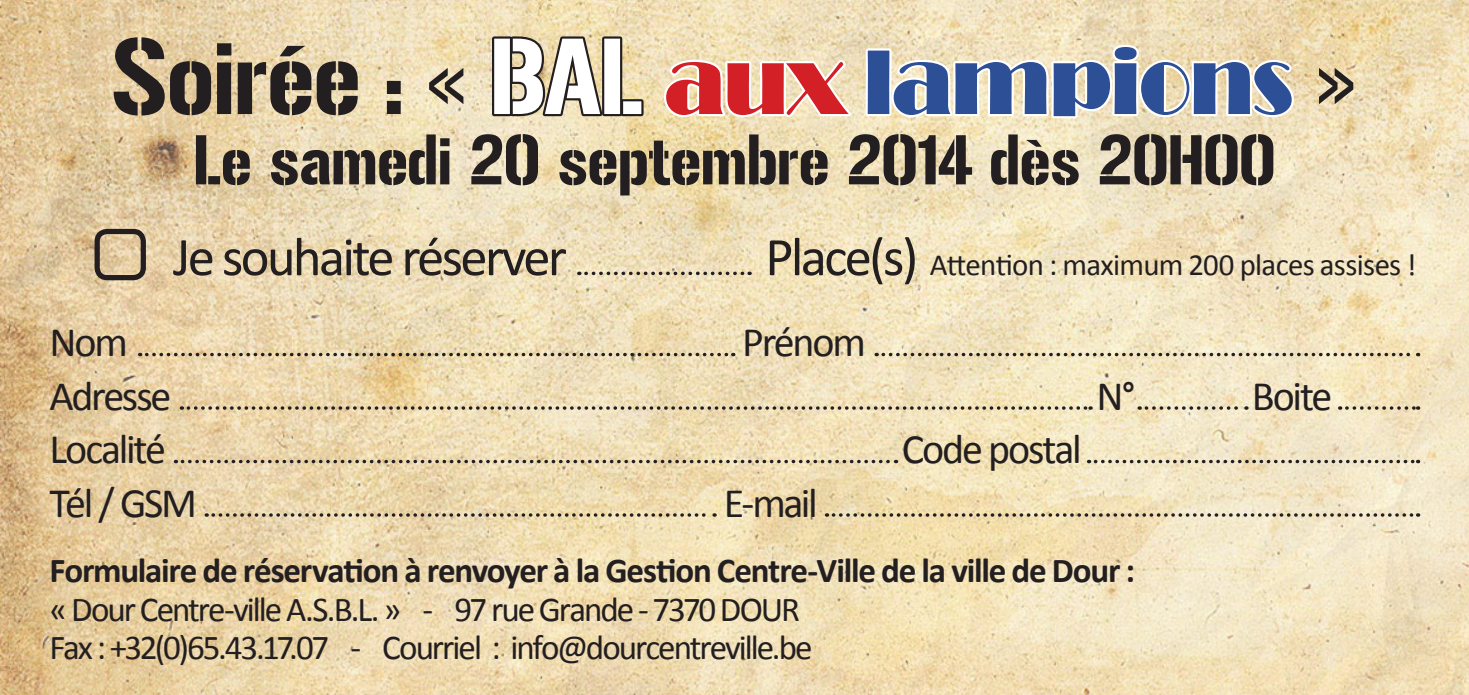
<style>
.page{position:relative;width:1469px;height:695px;background:#fff}
.page>*{position:absolute;margin:0;border:0;box-sizing:border-box;transform-origin:0 0}
.t1{font:95.2px "Gunplay";letter-spacing:-.025em;color:#231f20;scale:.91 1}
.t2{font:61.95px "Gunplay";letter-spacing:-.02em;color:#231f20;scale:.91 1}
.t3{font:54.95px "Calibri";letter-spacing:-.05em;color:#231f20}
.t4{font:42px/53.6px "Calibri";letter-spacing:-.055em;color:#231f20}
.t5{font:35px/38.5px "Calibri";letter-spacing:-.06em;color:#231f20}
.t6{font:700 35px "Calibri";letter-spacing:-.035em;color:#231f20}
.t7{font:30.8px "Calibri";letter-spacing:-.025em;color:#231f20}
.s1{color:#fff}
.s2{font-family:"Broadway";color:#d31f26}
.s3{font-family:"Broadway";color:#2d4f95}
.s4{font-size:54.95px}
</style>
<div class="page">
<img style="left:0;top:0;width:1468px;height:694px">
<svg style="left:490px;top:32px;width:155px;height:86px;background:#ac9e81"></svg>
<svg style="left:661px;top:46px;width:296px;height:75px"></svg>
<svg style="left:951px;top:58px;width:99px;height:595px;background:#f2e3bd"></svg>
<svg style="left:1049px;top:43px;width:247px;height:84px"></svg>
<svg style="left:586px;top:271px;width:164px;height:4px"></svg>
<div style="left:95px;top:229px;width:51px;height:51px;border:5px solid #231f20;border-radius:10px"></div>
<svg style="left:147px;top:353px;width:586px;height:3px;background:#958972"></svg>
<svg style="left:188px;top:406px;width:903px;height:3px;background:#a1957d"></svg>
<svg style="left:1146px;top:406px;width:100px;height:3px"></svg>
<svg style="left:1346px;top:406px;width:72px;height:3px"></svg>
<svg style="left:182px;top:459px;width:714px;height:4px;background:#ab9c82"></svg>
<svg style="left:213px;top:513px;width:502px;height:3px;background:#a09379"></svg>
<svg style="left:833px;top:513px;width:585px;height:3px;background:#a2977f"></svg>
<svg style="left:1095px;top:459px;width:323px;height:4px"></svg>
<svg style="left:883px;top:353px;width:535px;height:3px;background:#9a907c"></svg>
<h1 class="t1" style="left:110px;top:22px;width:1372px">Soirée : « <span class="s1">BAL</span> <span class="s2">aux</span> <span class="s3">lampions</span> »</h1>
<h2 class="t2" style="left:193px;top:124px;width:1191px">Le samedi 20 septembre 2014 dès 20H00</h2>
<h3 class="t3" style="left:173px;top:222px;width:395px">Je souhaite réserver</h3>
<p class="t7" style="left:765px;top:245px;width:653px"><span class="s4">Place(s)</span> Attention : maximum 200 places assises !</p>
<p class="t4" style="left:50px;top:315px;width:80px">Nom</p>
<p class="t4" style="left:742px;top:315px;width:125px">Prénom</p>
<p class="t4" style="left:50px;top:369px;width:149px">Adresse<br>Localité<br>Tél / GSM</p>
<p class="t4" style="left:723px;top:476px;width:96px">E-mail</p>
<p class="t4" style="left:901px;top:422px;width:182px">Code postal</p>
<p class="t4" style="left:1096px;top:369px;width:41px">N°</p>
<p class="t4" style="left:1251px;top:369px;width:82px">Boite</p>
<p class="t6" style="left:50px;top:548px;width:1087px">Formulaire de réservation à renvoyer à la Gestion Centre-Ville de la ville de Dour :</p>
<p class="t5" style="left:50px;top:590px;width:764px">« Dour Centre-ville A.S.B.L. » - 97 rue Grande - 7370 DOUR<br>Fax : +32(0)65.43.17.07 - Courriel : info@dourcentreville.be</p>
</div>
